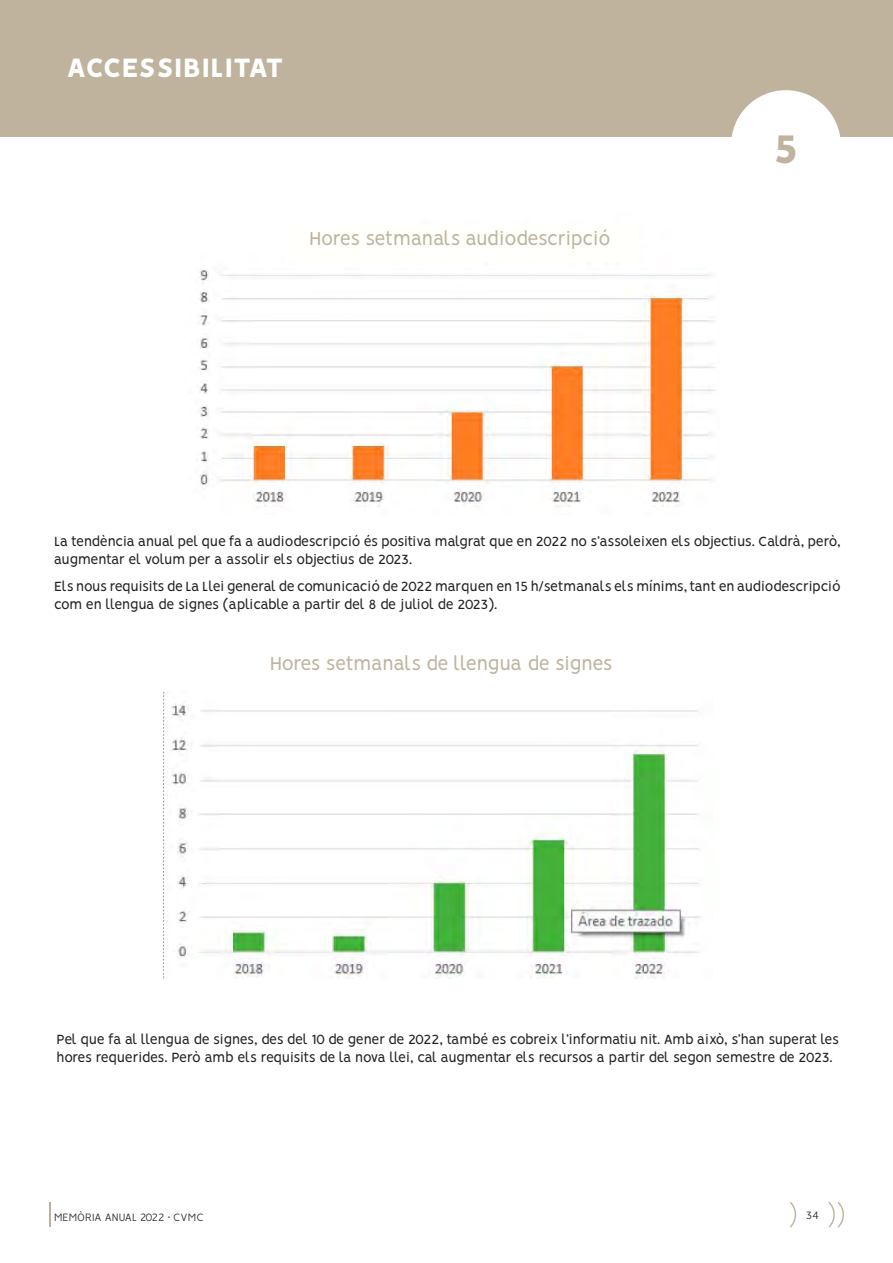
<style>
.page{position:relative;width:893px;height:1263px;background:#fff}
.page>*{position:absolute;margin:0;border:0;box-sizing:border-box;transform-origin:0 0}
.t1{font:800 45px "Vision";color:#bfb39d}
.TITOL_APARTAT-_SEGON{font:800 30px "Vision";color:#fff}
.TITOL_SUBAPARTAT{font:21px "Vision";letter-spacing:-.02em;color:#bfb39d}
.nom-programa{font:15px/18px "Vision";letter-spacing:-.02em;color:#231f20}
.t2{font:300 12px "Vision";color:#231f20}
</style>
<div class="page">
<div style="left:0;top:0;width:893px;height:137px;background:#bfb39d"></div>
<div style="left:731px;top:90px;width:110px;height:110px;background:#fff;border-radius:50%"></div>
<svg style="left:49px;top:1202px;width:1px;height:25px"></svg>
<svg style="left:828px;top:1202px;width:16px;height:25px"></svg>
<svg style="left:790px;top:1202px;width:6px;height:25px"></svg>
<img style="left:199px;top:269px;width:516px;height:238px">
<img style="left:163px;top:692px;width:538px;height:287px">
<p class="TITOL_APARTAT-_SEGON" style="left:67px;top:50px;width:218px">ACCESSIBILITAT</p>
<p class="TITOL_SUBAPARTAT" style="left:309px;top:226px;width:303px">Hores setmanals audiodescripció</p>
<p class="t1" style="left:774px;top:122px;width:26px">5</p>
<p class="nom-programa" style="left:54px;top:534px;width:788px">La tendència anual pel que fa a audiodescripció és positiva malgrat que en 2022 no s’assoleixen els objectius. Caldrà, però, augmentar el volum per a assolir els objectius de 2023.</p>
<p class="nom-programa" style="left:54px;top:578px;width:788px">Els nous requisits de La Llei general de comunicació de 2022 marquen en 15 h/setmanals els mínims, tant en audiodescripció com en llengua de signes (aplicable a partir del 8 de juliol de 2023).</p>
<p class="TITOL_SUBAPARTAT" style="left:270px;top:651px;width:344px">Hores setmanals de llengua de signes</p>
<p class="nom-programa" style="left:57px;top:1031px;width:784px">Pel que fa al llengua de signes, des del 10 de gener de 2022, també es cobreix l’informatiu nit. Amb això, s’han superat les hores requerides. Però amb els requisits de la nova llei, cal augmentar els recursos a partir del segon semestre de 2023.</p>
<p class="t2" style="left:54px;top:1210px;width:151px">MEMÒRIA ANUAL 2022 · CVMC</p>
<p class="t2" style="left:806px;top:1208px;width:14px">34</p>
</div>
